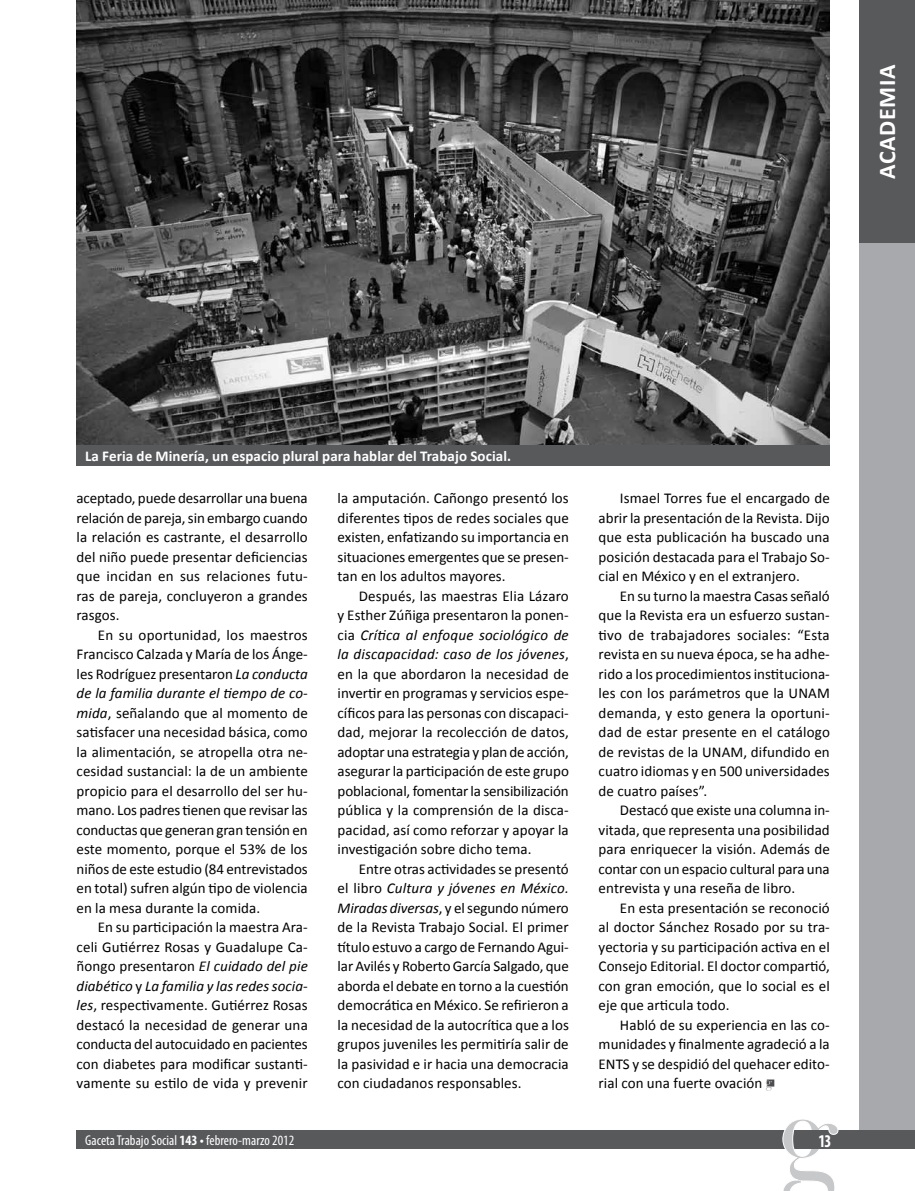
<style>
.page{position:relative;width:915px;height:1191px;background:#fff}
.page>*{position:absolute;margin:0;border:0;box-sizing:border-box;transform-origin:0 0}
.t1{font:700 24px "Calibri";color:#fff}
.t2{font:700 condensed 18px "Myriad Pro";color:#fff}
.t3{font:15px/19.5px "Calibri";letter-spacing:.005em;color:#000;text-align:justify}
.t4{font:700 15px "Calibri";letter-spacing:.005em;color:#fff}
.t5{font:condensed 14.25px "Myriad Pro";letter-spacing:.005em;color:#fff}
.s1{font-style:italic}
.s2{font-weight:700}
</style>
<div class="page">
<svg style="left:765px;top:1079px;width:9px;height:12px"></svg>
<img style="left:77px;top:1px;width:752px;height:444px">
<div style="left:859px;top:0;width:55px;height:259px;background:#58595b"></div>
<div style="left:859px;top:243px;width:55px;height:894px;background:#a7a9ac"></div>
<div style="left:77px;top:445px;width:752px;height:20px;background:#58595b"></div>
<div style="left:77px;top:1130px;width:837px;height:18px;background:#58595b"></div>
<svg style="left:781px;top:1119px;width:57px;height:72px"></svg>
<div style="left:797px;top:1130px;width:26px;height:18px;background:#58595b"></div>
<h1 class="t1" style="left:871px;top:179px;width:116px;rotate:-90deg">ACADEMIA</h1>
<p class="t4" style="left:85px;top:446px;width:427px">La Feria de Minería, un espacio plural para hablar del Trabajo Social.</p>
<p class="t3" style="left:77px;top:488px;width:233px">aceptado, puede desarrollar una buena relación de pareja, sin embargo cuando la relación es castrante, el desarrollo del niño puede presentar deficiencias que incidan en sus relaciones futu&shy;ras de pareja, concluyeron a grandes rasgos.</p>
<p class="t3" style="left:77px;top:625px;width:233px;text-indent:21px">En su oportunidad, los maestros Francisco Calzada y María de los Ánge&shy;les Rodríguez presentaron <span class="s1">La conducta de la familia durante el tiempo de co&shy;mida</span>, señalando que al momento de satisfacer una necesidad básica, como la alimentación, se atropella otra ne&shy;cesidad sustancial: la de un ambiente propicio para el desarrollo del ser hu&shy;mano. Los padres tienen que revisar las conductas que generan gran tensión en este momento, porque el 53% de los niños de este estudio (84 entrevistados en total) sufren algún tipo de violencia en la mesa durante la comida.</p>
<p class="t3" style="left:77px;top:917px;width:233px;text-indent:21px">En su participación la maestra Ara&shy;celi Gutiérrez Rosas y Guadalupe Ca&shy;ñongo presentaron <span class="s1">El cuidado del pie diabético</span> y <span class="s1">La familia y las redes socia&shy;les</span>, respectivamente. Gutiérrez Rosas destacó la necesidad de generar una conducta del autocuidado en pacientes con diabetes para modificar sustanti&shy;vamente su estilo de vida y prevenir</p>
<p class="t3" style="left:337px;top:488px;width:233px">la amputación. Cañongo presentó los diferentes tipos de redes sociales que existen, enfatizando su importancia en situaciones emergentes que se presen&shy;tan en los adultos mayores.</p>
<p class="t3" style="left:337px;top:586px;width:233px;text-indent:21px">Después, las maestras Elia Lázaro y Esther Zúñiga presentaron la ponen&shy;cia <span class="s1">Crítica al enfoque sociológico de la discapacidad: caso de los jóvenes</span>, en la que abordaron la necesidad de invertir en programas y servicios espe&shy;cíficos para las personas con discapaci&shy;dad, mejorar la recolección de datos, adoptar una estrategia y plan de acción, asegurar la participación de este grupo poblacional, fomentar la sensibilización pública y la comprensión de la disca&shy;pacidad, así como reforzar y apoyar la investigación sobre dicho tema.</p>
<p class="t3" style="left:337px;top:859px;width:233px;text-indent:21px">Entre otras actividades se presentó el libro <span class="s1">Cultura y jóvenes en México.<br>Miradas diversas</span>, y el segundo número de la Revista Trabajo Social. El primer título estuvo a cargo de Fernando Agui&shy;lar Avilés y Roberto García Salgado, que aborda el debate en torno a la cuestión democrática en México. Se refirieron a la necesidad de la autocrítica que a los grupos juveniles les permitiría salir de la pasividad e ir hacia una democracia con ciudadanos responsables.</p>
<p class="t3" style="left:598px;top:488px;width:233px;text-indent:21px">Ismael Torres fue el encargado de abrir la presentación de la Revista. Dijo que esta publicación ha buscado una posición destacada para el Trabajo So&shy;cial en México y en el extranjero.</p>
<p class="t3" style="left:598px;top:586px;width:233px;text-indent:21px">En su turno la maestra Casas señaló que la Revista era un esfuerzo sustan&shy;tivo de trabajadores sociales: “Esta revista en su nueva época, se ha adhe&shy;rido a los procedimientos instituciona&shy;les con los parámetros que la UNAM demanda, y esto genera la oportuni&shy;dad de estar presente en el catálogo de revistas de la UNAM, difundido en cuatro idiomas y en 500 universidades de cuatro países”.</p>
<p class="t3" style="left:598px;top:800px;width:233px;text-indent:21px">Destacó que existe una columna in&shy;vitada, que representa una posibilidad para enriquecer la visión. Además de contar con un espacio cultural para una entrevista y una reseña de libro.</p>
<p class="t3" style="left:598px;top:898px;width:233px;text-indent:21px">En esta presentación se reconoció al doctor Sánchez Rosado por su tra&shy;yectoria y su participación activa en el Consejo Editorial. El doctor compartió, con gran emoción, que lo social es el eje que articula todo.</p>
<p class="t3" style="left:598px;top:1015px;width:232px;text-indent:21px">Habló de su experiencia en las co&shy;munidades y finalmente agradeció a la ENTS y se despidió del quehacer edito&shy;rial con una fuerte ovación</p>
<p class="t5" style="left:85px;top:1131px;width:221px">Gaceta Trabajo S cial<span class="s2">143 •137 •</span>enero-febrero 2011</p>
<p class="t5" style="left:98px;top:1131px;width:94px">Gaceta Trabajo Social</p>
<p class="t5" style="left:206px;top:1131px;width:90px">febrero-marzo 2012</p>
<p class="t2" style="left:818px;top:1129px;width:14px">13</p>
</div>
